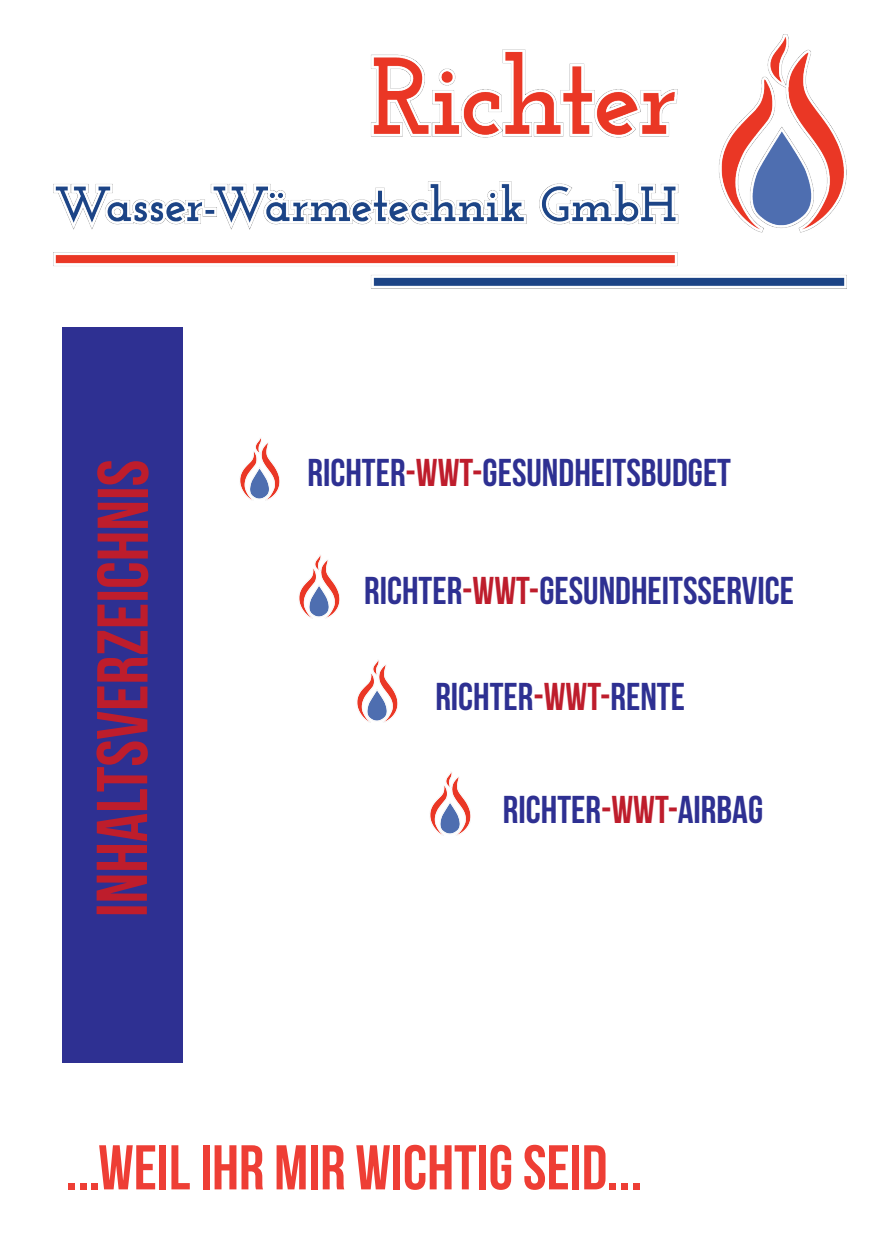
<style>
.page{position:relative;width:874px;height:1241px;background:#fff}
.page>*{position:absolute;margin:0;border:0;box-sizing:border-box;transform-origin:0 0}
.t1{font:71.75px "Bebas Neue";letter-spacing:-.005em;color:#be1d2c}
.t2{font:63px "Bebas Neue";color:#ee3e35}
.t3{font:38.68px "Bebas Neue";color:#2e3092}
.s1{color:#be1d2c}
</style>
<div class="page">
<img style="left:53px;top:35px;width:792px;height:251px">
<div style="left:63px;top:327px;width:120px;height:735px;background:#2e3092"></div>
<img style="left:240px;top:438px;width:40px;height:63px">
<img style="left:299px;top:555px;width:40px;height:64px">
<img style="left:357px;top:660px;width:40px;height:63px">
<img style="left:430px;top:772px;width:40px;height:64px">
<h1 class="t1" style="left:83px;top:917px;width:459px;rotate:-90deg">INHALTSVERZEICHNIS</h1>
<p class="t3" style="left:307px;top:451px;width:425px">RICHTER<span class="s1">-WWT-</span>GESUNDHEITSBUDGET</p>
<p class="t3" style="left:364px;top:569px;width:431px">RICHTER<span class="s1">-WWT-</span>GESUNDHEITSSERVICE</p>
<p class="t3" style="left:435px;top:675px;width:251px">RICHTER<span class="s1">-WWT-</span>RENTE</p>
<p class="t3" style="left:502px;top:787px;width:261px">RICHTER<span class="s1">-WWT-</span>AIRBAG</p>
<h2 class="t2" style="left:65px;top:1132px;width:577px">...WEIL IHR MIR WICHTIG SEID...</h2>
</div>
